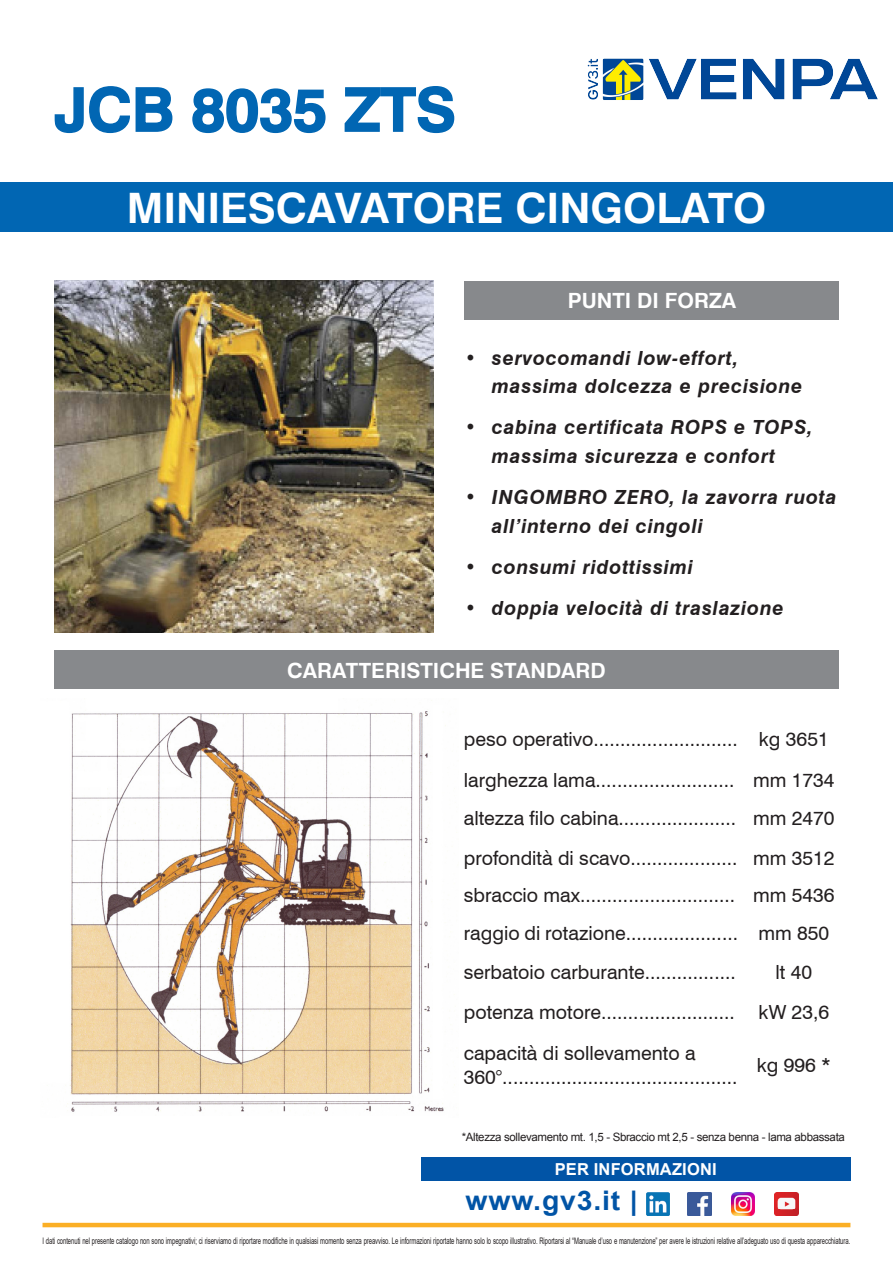
<style>
.page{position:relative;width:893px;height:1263px;background:#fff}
.page>*{position:absolute;margin:0;border:0;box-sizing:border-box;transform-origin:0 0}
.t1{font:700 60px "Swiss 721 BT";color:#0166b3}
.t2{font:700 42px "Swiss 721 BT";color:#fff}
.t3{font:700 27px "Arial";letter-spacing:.03em;color:#0154a6;scale:1.05 1}
.t4{font:700 21px "Swiss 721 BT";color:#fff}
.t5{font:19.5px/23.4px "Swiss 721 BT";color:#231f20}
.t6{font:italic 700 19.5px/28.5px "Swiss 721 BT";letter-spacing:.04em;color:#231f20}
.t7{font:700 16.5px "Arial";letter-spacing:.01em;color:#fff}
.t8{font:11.55px "Arial";letter-spacing:-.03em;color:#231f20}
.t9{font:9px "Arial";letter-spacing:-.01em;color:#231f20;scale:.66 1}
</style>
<div class="page">
<img style="left:67px;top:711px;width:388px;height:401px">
<div style="left:0;top:182px;width:893px;height:49px;background:#0166b3"></div>
<svg style="left:54px;top:86px;width:119px;height:48px"></svg>
<svg style="left:192px;top:88px;width:134px;height:46px"></svg>
<svg style="left:344px;top:86px;width:111px;height:48px"></svg>
<div style="left:465px;top:281px;width:374px;height:38px;background:#87898c"></div>
<div style="left:54px;top:650px;width:785px;height:39px;background:#87898c"></div>
<img style="left:54px;top:281px;width:380px;height:352px">
<img style="left:587px;top:58px;width:291px;height:42px">
<hr style="left:43px;top:1223px;width:807px;height:4px;background:#fbaf25">
<div style="left:421px;top:1157px;width:429px;height:23px;background:#0154a6"></div>
<img style="left:646px;top:1192px;width:24px;height:24px">
<img style="left:688px;top:1192px;width:23px;height:24px">
<img style="left:731px;top:1192px;width:24px;height:24px">
<img style="left:775px;top:1192px;width:23px;height:24px">
<p class="t1" style="left:54px;top:73px;width:403px">JCB 8035 ZTS</p>
<p class="t2" style="left:127px;top:182px;width:641px">MINIESCAVATORE CINGOLATO</p>
<p class="t6" style="left:465px;top:343px;width:13px">•</p>
<p class="t6" style="left:465px;top:413px;width:13px">•</p>
<p class="t6" style="left:465px;top:483px;width:13px">•</p>
<p class="t6" style="left:465px;top:546px;width:13px;line-height:41.2px">• •</p>
<p class="t4" style="left:568px;top:288px;width:170px">PUNTI DI FORZA</p>
<p class="t6" style="left:492px;top:343px;width:312px">servocomandi low-effort, massima dolcezza e precisione</p>
<p class="t6" style="left:492px;top:413px;width:322px">cabina certificata ROPS e TOPS, massima sicurezza e confort</p>
<p class="t6" style="left:492px;top:483px;width:346px">INGOMBRO ZERO, la zavorra ruota all’interno dei cingoli</p>
<p class="t6" style="left:492px;top:553px;width:203px">consumi ridottissimi</p>
<p class="t6" style="left:492px;top:594px;width:293px">doppia velocità di traslazione</p>
<p class="t4" style="left:287px;top:657px;width:320px">CARATTERISTICHE STANDARD</p>
<p class="t5" style="left:464px;top:727px;width:276px">peso operativo...........................</p>
<p class="t5" style="left:759px;top:727px;width:71px">kg 3651</p>
<p class="t5" style="left:464px;top:768px;width:272px">larghezza lama..........................</p>
<p class="t5" style="left:753px;top:768px;width:83px">mm 1734</p>
<p class="t5" style="left:464px;top:806px;width:274px">altezza filo cabina......................</p>
<p class="t5" style="left:753px;top:806px;width:83px">mm 2470</p>
<p class="t5" style="left:464px;top:846px;width:275px">profondità di scavo....................</p>
<p class="t5" style="left:753px;top:846px;width:83px">mm 3512</p>
<p class="t5" style="left:464px;top:883px;width:273px">sbraccio max.............................</p>
<p class="t5" style="left:753px;top:883px;width:83px">mm 5436</p>
<p class="t5" style="left:464px;top:921px;width:276px">raggio di rotazione.....................</p>
<p class="t5" style="left:758px;top:921px;width:72px">mm 850</p>
<p class="t5" style="left:464px;top:960px;width:273px">serbatoio carburante.................</p>
<p class="t5" style="left:775px;top:960px;width:38px">lt 40</p>
<p class="t5" style="left:464px;top:1000px;width:273px">potenza motore.........................</p>
<p class="t5" style="left:759px;top:1000px;width:72px">kW 23,6</p>
<p class="t5" style="left:464px;top:1041px;width:275px">capacità di sollevamento a<br>360°............................................</p>
<p class="t5" style="left:757px;top:1053px;width:76px">kg 996 *</p>
<p class="t8" style="left:462px;top:1129px;width:385px">*Altezza sollevamento mt. 1,5 - Sbraccio mt 2,5 - senza benna - lama abbassata</p>
<p class="t7" style="left:555px;top:1157px;width:163px">PER INFORMAZIONI</p>
<h3 class="t3" style="left:466px;top:1181px;width:166px">www.gv3.it |</h3>
<p class="t9" style="left:43px;top:1234px;width:1225px">I dati contenuti nel presente catalogo non sono impegnativi; ci riserviamo di riportare modifiche in qualsiasi momento senza preavviso. Le informazioni riportate hanno solo lo scopo illustrativo. Riportarsi al “Manuale d’uso e manutenzione” per avere le istruzioni relative all’adeguato uso di questa apparecchiatura.</p>
</div>
